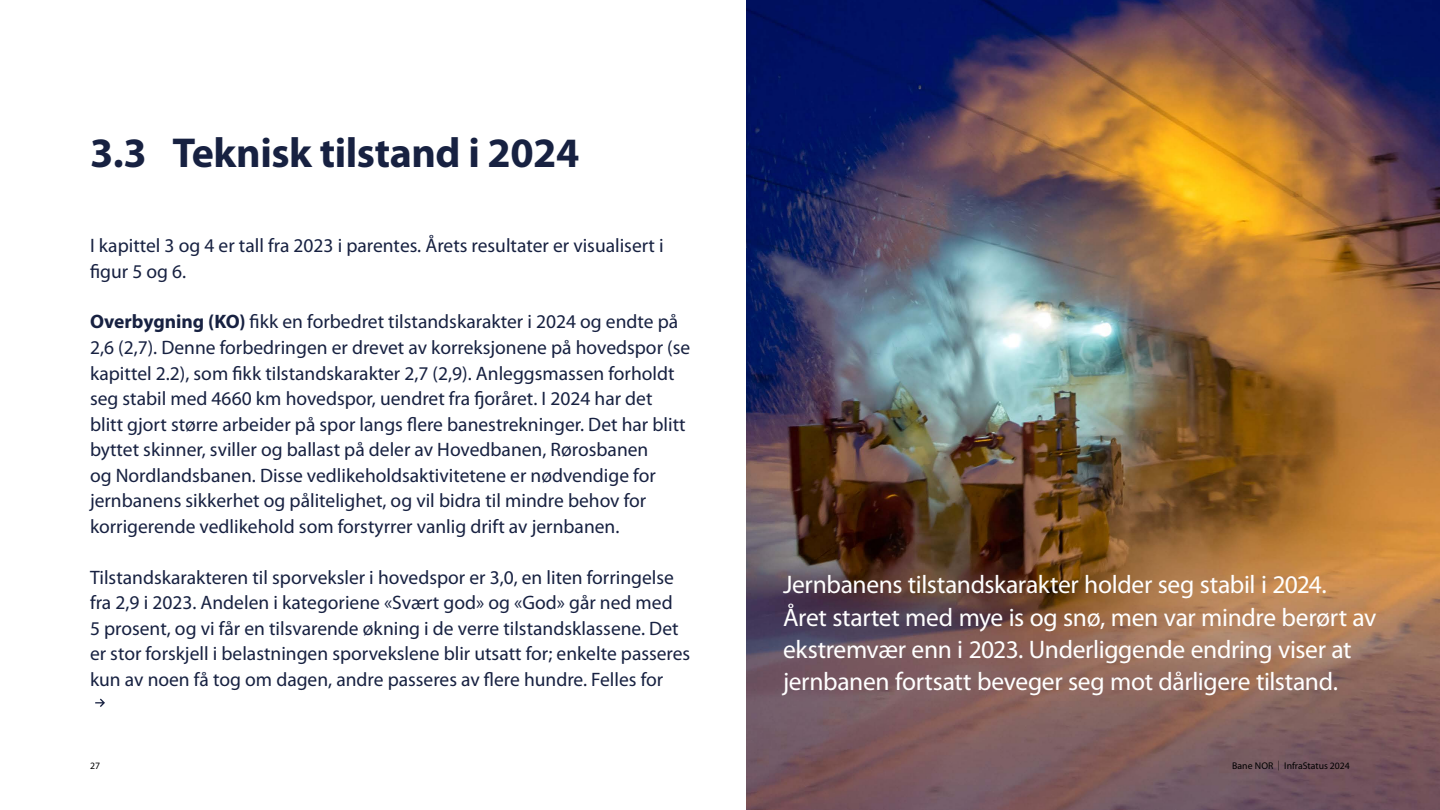
<style>
.page{position:relative;width:1440px;height:810px;background:#fff}
.page>*{position:absolute;margin:0;border:0;box-sizing:border-box;transform-origin:0 0}
.t1{font:700 42px "Myriad Pro";letter-spacing:-.01em;color:#172141}
.t2{font:25.5px/32.2px "Myriad Pro";letter-spacing:-.015em;color:#fff}
.t3{font:19.5px/25.5px "Myriad Pro";color:#172141}
.t4{font:9.75px "Myriad Pro";color:#000}
.s1{font-weight:700}
.s2{font-weight:300}
</style>
<div class="page">
<img style="left:746px;top:0;width:694px;height:810px">
<h1 class="t1" style="left:90px;top:129px;width:491px">3.3 Teknisk tilstand i 2024</h1>
<p class="t3" style="left:90px;top:233px;width:575px">I kapittel 3 og 4 er tall fra 2023 i parentes. Årets resultater er visualisert i figur 5 og 6.</p>
<p class="t3" style="left:90px;top:310px;width:602px"><span class="s1">Overbygning (KO)</span> fikk en forbedret tilstandskarakter i 2024 og endte på 2,6 (2,7). Denne forbedringen er drevet av korreksjonene på hovedspor (se kapittel 2.2), som fikk tilstandskarakter 2,7 (2,9). Anleggsmassen forholdt seg stabil med 4660 km hovedspor, uendret fra fjoråret. I 2024 har det blitt gjort større arbeider på spor langs flere banestrekninger. Det har blitt byttet skinner, sviller og ballast på deler av Hovedbanen, Rørosbanen<br>og Nordlandsbanen. Disse vedlikeholdsaktivitetene er nødvendige for jernbanens sikkerhet og pålitelighet, og vil bidra til mindre behov for korrigerende vedlikehold som forstyrrer vanlig drift av jernbanen.</p>
<p class="t3" style="left:90px;top:565px;width:602px">Tilstandskarakteren til sporveksler i hovedspor er 3,0, en liten forringelse fra 2,9 i 2023. Andelen i kategoriene «Svært god» og «God» går ned med<br>5 prosent, og vi får en tilsvarende økning i de verre tilstandsklassene. Det er stor forskjell i belastningen sporvekslene blir utsatt for; enkelte passeres kun av noen få tog om dagen, andre passeres av flere hundre. Felles for</p>
<h2 class="t2" style="left:783px;top:569px;width:595px">Jernbanens tilstandskarakter holder seg stabil i 2024.<br>Året startet med mye is og snø, men var mindre berørt av ekstremvær enn i 2023. Underliggende endring viser at jernbanen fortsatt beveger seg mot dårligere tilstand.</h2>
<p class="t4" style="left:90px;top:760px;width:12px">27</p>
<p class="t4" style="left:1232px;top:760px;width:119px">Bane NOR <span class="s2">|</span> InfraStatus 2024</p>
</div>
